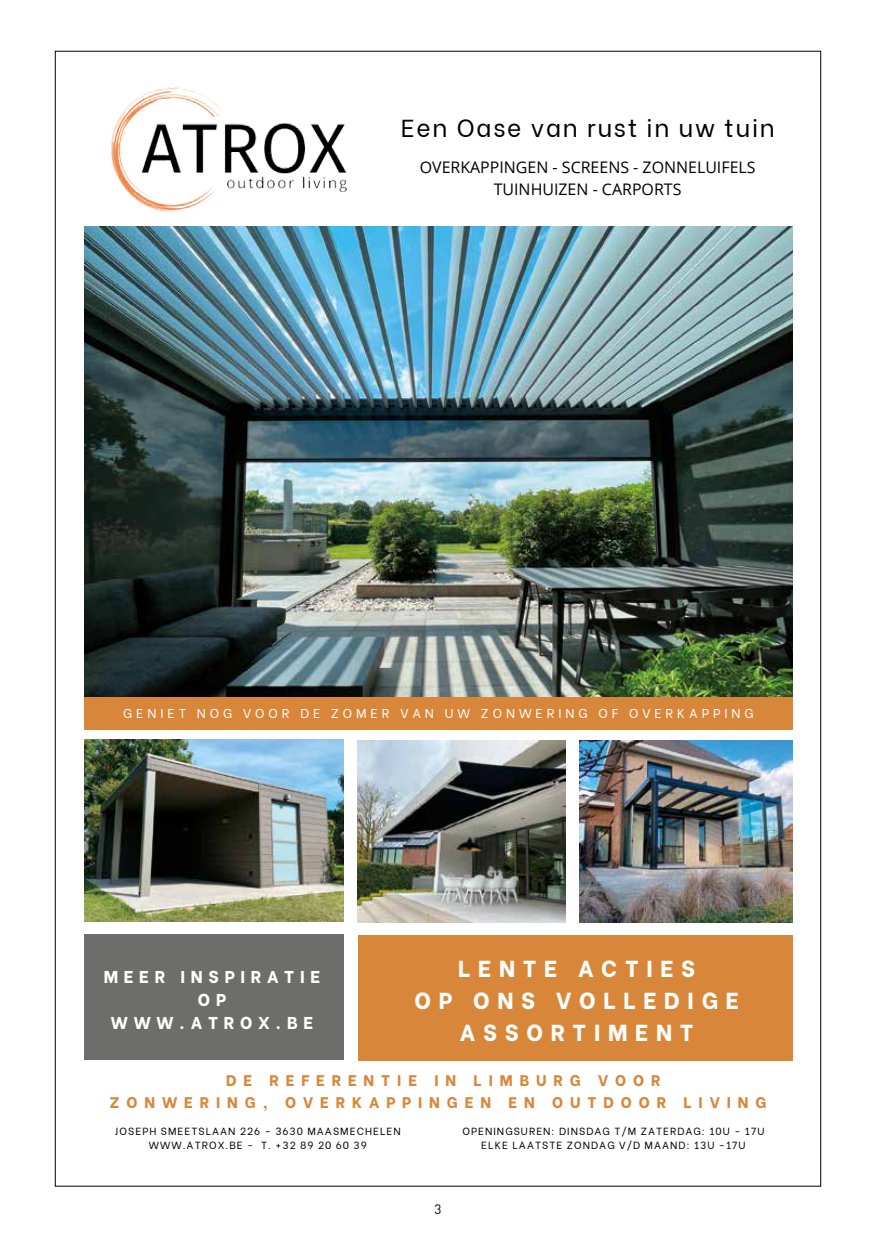
<style>
.page{position:relative;width:876px;height:1238px;background:#fff}
.page>*{position:absolute;margin:0;border:0;box-sizing:border-box;transform-origin:0 0}
.t1{font:24.45px "Be Vietnam";letter-spacing:.07em;color:#000}
.t2{font:800 23.1px/32px "Be Vietnam";letter-spacing:.335em;color:#fff;text-align:center}
.t3{font:800 17.1px/23.2px "Be Vietnam";letter-spacing:.335em;color:#fff;text-align:center}
.t4{font:15.9px/21.8px "Open Sans";color:#000;text-align:center}
.t5{font:800 15.3px/21.3px "Be Vietnam";letter-spacing:.45em;color:#d8873a}
.t6{font:13.5px "DINOT";color:#000}
.t7{font:12.75px "Be Vietnam";letter-spacing:.31em;color:#fff}
.t8{font:10.35px/13.8px "Be Vietnam";letter-spacing:.1em;color:#000;text-align:center}
</style>
<div class="page">
<img style="left:84px;top:87px;width:310px;height:140px">
<img style="left:84px;top:227px;width:708px;height:470px">
<img style="left:84px;top:739px;width:259px;height:182px">
<img style="left:358px;top:740px;width:207px;height:182px">
<img style="left:579px;top:740px;width:213px;height:182px">
<div style="left:358px;top:935px;width:434px;height:125px;background:#d8873a"></div>
<div style="left:84px;top:933px;width:259px;height:126px;background:#6d6d6c"></div>
<div style="left:84px;top:697px;width:708px;height:32px;background:#d8873a"></div>
<h1 class="t1" style="left:401px;top:107px;width:376px">Een Oase van rust in uw tuin</h1>
<h3 class="t4" style="left:420px;top:156px;width:337px">OVERKAPPINGEN - SCREENS - ZONNELUIFELS<br>TUINHUIZEN - CARPORTS</h3>
<p class="t7" style="left:123px;top:703px;width:632px">GENIET NOG VOOR DE ZOMER VAN UW ZONWERING OF OVERKAPPING</p>
<h3 class="t3" style="left:104px;top:963px;width:218px">MEER INSPIRATIE<br>O P<br>WWW.ATROX.BE</h3>
<h2 class="t2" style="left:414px;top:950px;width:326px">LENTE ACTIES<br>OP ONS VOLLEDIGE<br>ASSORTIMENT</h2>
<h3 class="t5" style="left:110px;top:1068px;width:658px;text-indent:116px">DE REFERENTIE IN LIMBURG VOOR<br>ZONWERING, OVERKAPPINGEN EN OUTDOOR LIVING</h3>
<p class="t8" style="left:115px;top:1123px;width:287px">JOSEPH SMEETSLAAN 226 - 3630 MAASMECHELEN<br>WWW.ATROX.BE - T. +32 89 20 60 39</p>
<h3 class="t6" style="left:434px;top:1200px;width:9px">3</h3>
<p class="t8" style="left:462px;top:1123px;width:303px">OPENINGSUREN: DINSDAG T/M ZATERDAG: 10U - 17U<br>ELKE LAATSTE ZONDAG V/D MAAND: 13U -17U</p>
</div>
